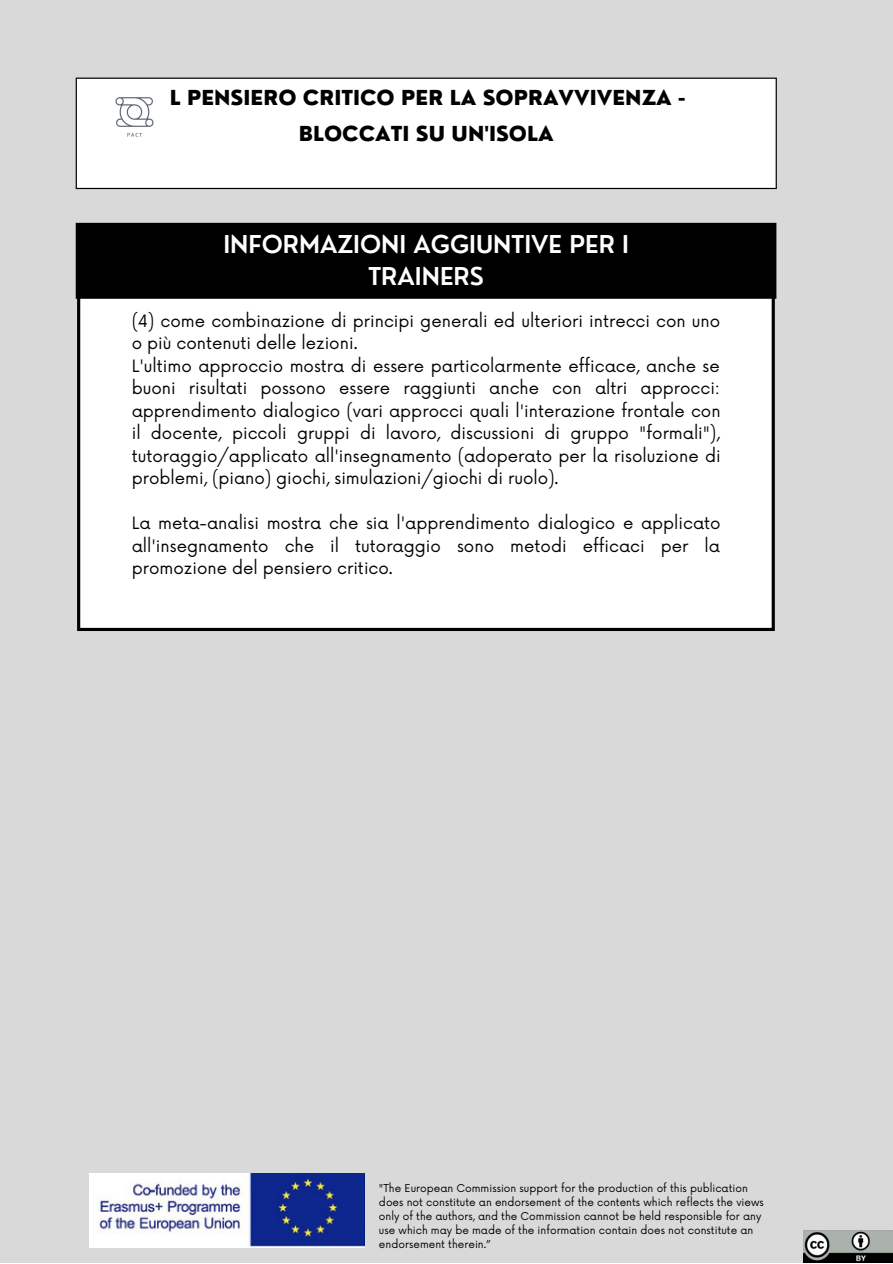
<style>
.page{position:relative;width:893px;height:1264px;background:#fff}
.page>*{position:absolute;margin:0;border:0;box-sizing:border-box;transform-origin:0 0}
.t1{font:600 24px/32.5px "Nourd";color:#fff;text-align:center}
.t2{font:800 20.1px/36px "Nourd";color:#000;text-align:center}
.t3{font:16.5px/22.5px "Now";color:#000}
.t4{font:10.5px/14px "Now";color:#000}
</style>
<div class="page">
<div style="left:0;top:0;width:892px;height:1262px;background:#d9d9d9"></div>
<div style="left:76px;top:78px;width:700px;height:110px;background:#fff"></div>
<hr style="left:76px;top:79px;width:1px;height:109px;background:#000">
<hr style="left:775px;top:79px;width:1px;height:109px;background:#000">
<hr style="left:77px;top:188px;width:698px;height:1px;background:#000">
<hr style="left:77px;top:78px;width:698px;height:1px;background:#000">
<img style="left:115px;top:97px;width:39px;height:40px">
<img style="left:89px;top:1173px;width:276px;height:74px">
<div style="left:79px;top:284px;width:694px;height:345px;background:#fff"></div>
<hr style="left:77px;top:286px;width:3px;height:342px;background:#000">
<hr style="left:771px;top:286px;width:3px;height:342px;background:#000">
<hr style="left:80px;top:628px;width:691px;height:3px;background:#000">
<div style="left:76px;top:224px;width:699px;height:74px;background:#000"></div>
<hr style="left:774px;top:224px;width:2px;height:73px;background:#000">
<hr style="left:77px;top:297px;width:697px;height:2px;background:#000">
<hr style="left:77px;top:223px;width:697px;height:1px;background:#000">
<img style="left:803px;top:1230px;width:89px;height:32px">
<p class="t2" style="left:163px;top:80px;width:524px">IL PENSIERO CRITICO PER LA SOPRAVVIVENZA -<br>BLOCCATI SU UN'ISOLA</p>
<h1 class="t1" style="left:223px;top:227px;width:407px">INFORMAZIONI AGGIUNTIVE PER I<br>TRAINERS</h1>
<p class="t3" style="left:132px;top:310px;width:590px">(4) come combinazione di principi generali ed ulteriori intrecci con uno o più contenuti delle lezioni.<br>L'ultimo approccio mostra di essere particolarmente efficace, anche se buoni risultati possono essere raggiunti anche con altri approcci: apprendimento dialogico (vari approcci quali l'interazione frontale con il docente, piccoli gruppi di lavoro, discussioni di gruppo "formali"), tutoraggio/applicato all'insegnamento (adoperato per la risoluzione di problemi, (piano) giochi, simulazioni/giochi di ruolo).</p>
<p class="t3" style="left:132px;top:512px;width:590px;text-align:justify">La meta-analisi mostra che sia l'apprendimento dialogico e applicato all'insegnamento che il tutoraggio sono metodi efficaci per la promozione del pensiero critico.</p>
<p class="t4" style="left:379px;top:1182px;width:386px">"The European Commission support for the production of this publication does not constitute an endorsement of the contents which reflects the views only of the authors, and the Commission cannot be held responsible for any use which may be made of the information contain does not constitute an endorsement therein.”</p>
</div>
